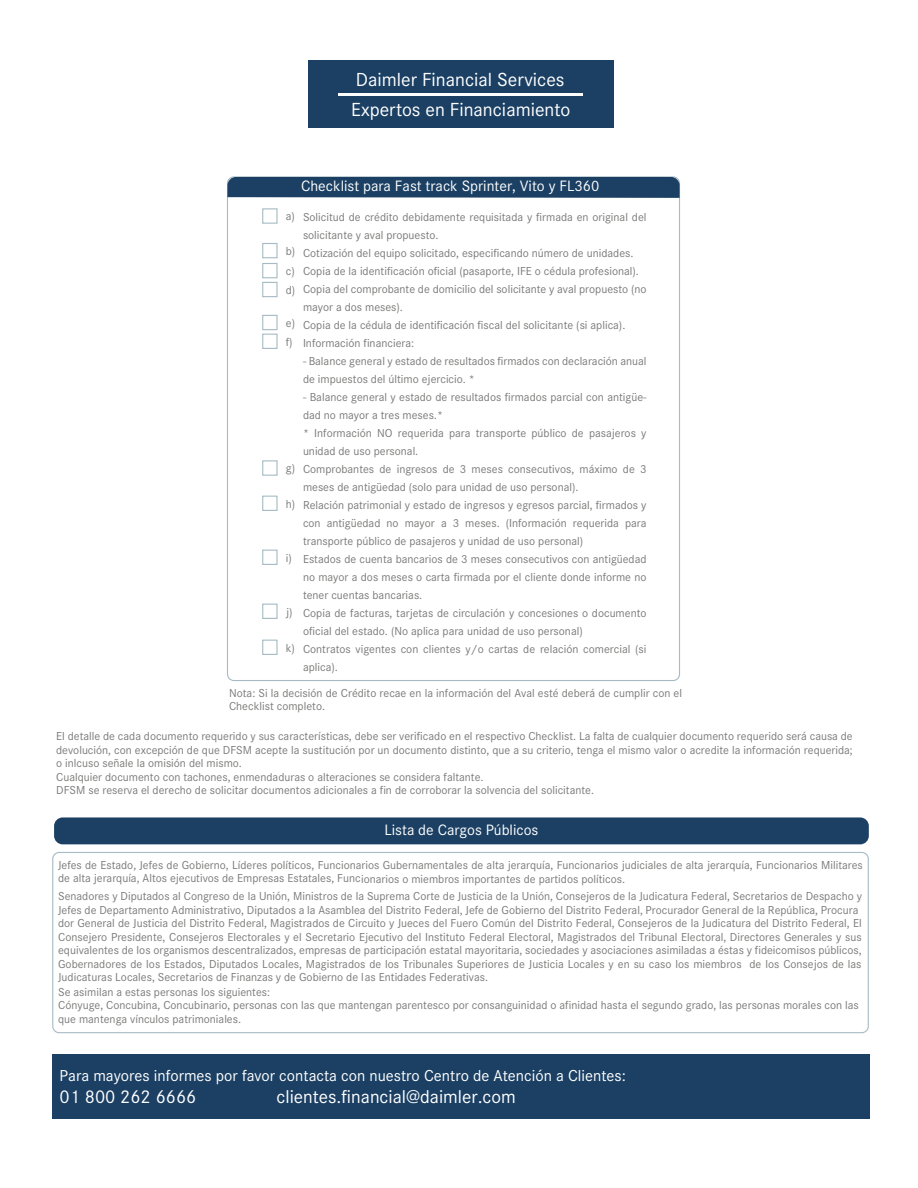
<style>
.page{position:relative;width:918px;height:1188px;background:#fff}
.page>*{position:absolute;margin:0;border:0;box-sizing:border-box;transform-origin:0 0}
.t1{font:19.65px/29.5px "Corporate S";color:#fff}
.t2{font:19.2px "Corporate S";color:#fff}
.t3{font:16.35px "Corporate S";color:#fff}
.t4{font:15.6px "Corporate S";color:#fff}
.t5{font:12px/18px "Corporate S";color:#7b7a79}
</style>
<div class="page">
<div style="left:52px;top:1055px;width:817px;height:64px;background:#1b4064"></div>
<div style="left:52px;top:852px;width:817px;height:181px;border:1px solid #a7bbc4;border-radius:6px"></div>
<div style="left:54px;top:817px;width:815px;height:27px;background:#1b4064;border-radius:9px"></div>
<div style="left:308px;top:60px;width:305px;height:68px;background:#1b4064"></div>
<hr style="left:339px;top:93px;width:244px;height:2px;background:#fff">
<div style="left:227px;top:177px;width:453px;height:21px;background:#1b4064"></div>
<div style="left:262px;top:208px;width:16px;height:16px;border:1px solid #a7bbc4"></div>
<div style="left:262px;top:243px;width:16px;height:15px;border:1px solid #a7bbc4"></div>
<div style="left:262px;top:263px;width:16px;height:15px;border:1px solid #a7bbc4"></div>
<div style="left:262px;top:282px;width:16px;height:15px;border:1px solid #a7bbc4"></div>
<div style="left:262px;top:315px;width:16px;height:15px;border:1px solid #a7bbc4"></div>
<div style="left:262px;top:334px;width:16px;height:15px;border:1px solid #a7bbc4"></div>
<div style="left:262px;top:460px;width:16px;height:16px;border:1px solid #a7bbc4"></div>
<div style="left:262px;top:496px;width:16px;height:15px;border:1px solid #a7bbc4"></div>
<div style="left:262px;top:550px;width:16px;height:15px;border:1px solid #a7bbc4"></div>
<div style="left:262px;top:604px;width:16px;height:15px;border:1px solid #a7bbc4"></div>
<div style="left:262px;top:640px;width:16px;height:15px;border:1px solid #a7bbc4"></div>
<p class="t1" style="left:351px;top:65px;width:221px">Daimler Financial Services<br>Expertos en Financiamiento</p>
<p class="t4" style="left:301px;top:177px;width:300px">Checklist para Fast track Sprinter, Vito y FL360</p>
<p class="t5" style="left:286px;top:207px;width:11px">a)</p>
<p class="t5" style="left:286px;top:241px;width:11px;line-height:20px">b) c)</p>
<p class="t5" style="left:286px;top:281px;width:11px">d)</p>
<p class="t5" style="left:286px;top:314px;width:11px;line-height:18.8px">e) f)</p>
<p class="t5" style="left:286px;top:459px;width:11px">g)</p>
<p class="t5" style="left:286px;top:495px;width:11px">h)</p>
<p class="t5" style="left:286px;top:549px;width:8px">i)</p>
<p class="t5" style="left:286px;top:603px;width:8px">j)</p>
<p class="t5" style="left:286px;top:639px;width:11px">k)</p>
<p class="t5" style="left:303px;top:208px;width:345px">Solicitud de crédito debidamente requisitada y firmada en original del solicitante y aval propuesto.<br>Cotización del equipo solicitado, especificando número de unidades.<br>Copia de la identificación oficial (pasaporte, IFE o cédula profesional).<br>Copia del comprobante de domicilio del solicitante y aval propuesto (no mayor a dos meses).<br>Copia de la cédula de identificación fiscal del solicitante (si aplica).<br>Información financiera:</p>
<p class="t5" style="left:303px;top:352px;width:345px">- Balance general y estado de resultados firmados con declaración anual de impuestos del último ejercicio. *</p>
<p class="t5" style="left:303px;top:388px;width:345px">- Balance general y estado de resultados firmados parcial con antigüe&shy;dad no mayor a tres meses.*<br>* Información NO requerida para transporte público de pasajeros y unidad de uso personal.<br>Comprobantes de ingresos de 3 meses consecutivos, máximo de 3 meses de antigüedad (solo para unidad de uso personal).<br>Relación patrimonial y estado de ingresos y egresos parcial, firmados y con antigüedad no mayor a 3 meses. (Información requerida para transporte público de pasajeros y unidad de uso personal)<br>Estados de cuenta bancarios de 3 meses consecutivos con antigüedad no mayor a dos meses o carta firmada por el cliente donde informe no tener cuentas bancarias.<br>Copia de facturas, tarjetas de circulación y concesiones o documento oficial del estado. (No aplica para unidad de uso personal)<br>Contratos vigentes con clientes y/o cartas de relación comercial (si aplica).</p>
<p class="t5" style="left:229px;top:686px;width:455px;line-height:13.5px">Nota: Si la decisión de Crédito recae en la información del Aval esté deberá de cumplir con el<br>Checklist completo.</p>
<p class="t5" style="left:56px;top:730px;width:798px;line-height:13.5px">El detalle de cada documento requerido y sus características, debe ser verificado en el respectivo Checklist. La falta de cualquier documento requerido será causa de devolución, con excepción de que DFSM acepte la sustitución por un documento distinto, que a su criterio, tenga el mismo valor o acredite la información requerida; o inlcuso señale la omisión del mismo.<br>Cualquier documento con tachones, enmendaduras o alteraciones se considera faltante.<br>DFSM se reserva el derecho de solicitar documentos adicionales a fin de corroborar la solvencia del solicitante.</p>
<p class="t4" style="left:384px;top:821px;width:156px">Lista de Cargos Públicos</p>
<p class="t5" style="left:58px;top:858px;width:806px;line-height:13.5px">Jefes de Estado, Jefes de Gobierno, Líderes políticos, Funcionarios Gubernamentales de alta jerarquía, Funcionarios judiciales de alta jerarquía, Funcionarios Militares de alta jerarquía, Altos ejecutivos de Empresas Estatales, Funcionarios o miembros importantes de partidos políticos.</p>
<p class="t5" style="left:58px;top:890px;width:805px;line-height:13.6px">Senadores y Diputados al Congreso de la Unión, Ministros de la Suprema Corte de Justicia de la Unión, Consejeros de la Judicatura Federal, Secretarios de Despacho y Jefes de Departamento Administrativo, Diputados a la Asamblea del Distrito Federal, Jefe de Gobierno del Distrito Federal, Procurador General de la República, Procura dor General de Justicia del Distrito Federal, Magistrados de Circuito y Jueces del Fuero Común del Distrito Federal, Consejeros de la Judicatura del Distrito Federal, El Consejero Presidente, Consejeros Electorales y el Secretario Ejecutivo del Instituto Federal Electoral, Magistrados del Tribunal Electoral, Directores Generales y sus equivalentes de los organismos descentralizados, empresas de participación estatal mayoritaria, sociedades y asociaciones asimiladas a éstas y fideicomisos públicos, Gobernadores de los Estados, Diputados Locales, Magistrados de los Tribunales Superiores de Justicia Locales y en su caso los miembros de los Consejos de las Judicaturas Locales, Secretarios de Finanzas y de Gobierno de las Entidades Federativas.<br>Se asimilan a estas personas los siguientes:<br>Cónyuge, Concubina, Concubinario, personas con las que mantengan parentesco por consanguinidad o afinidad hasta el segundo grado, las personas morales con las que mantenga vínculos patrimoniales.</p>
<p class="t3" style="left:60px;top:1067px;width:568px">Para mayores informes por favor contacta con nuestro Centro de Atención a Clientes:</p>
<p class="t2" style="left:60px;top:1086px;width:138px">01 800 262 6666</p>
<p class="t2" style="left:277px;top:1086px;width:241px">clientes.financial@daimler.com</p>
</div>
